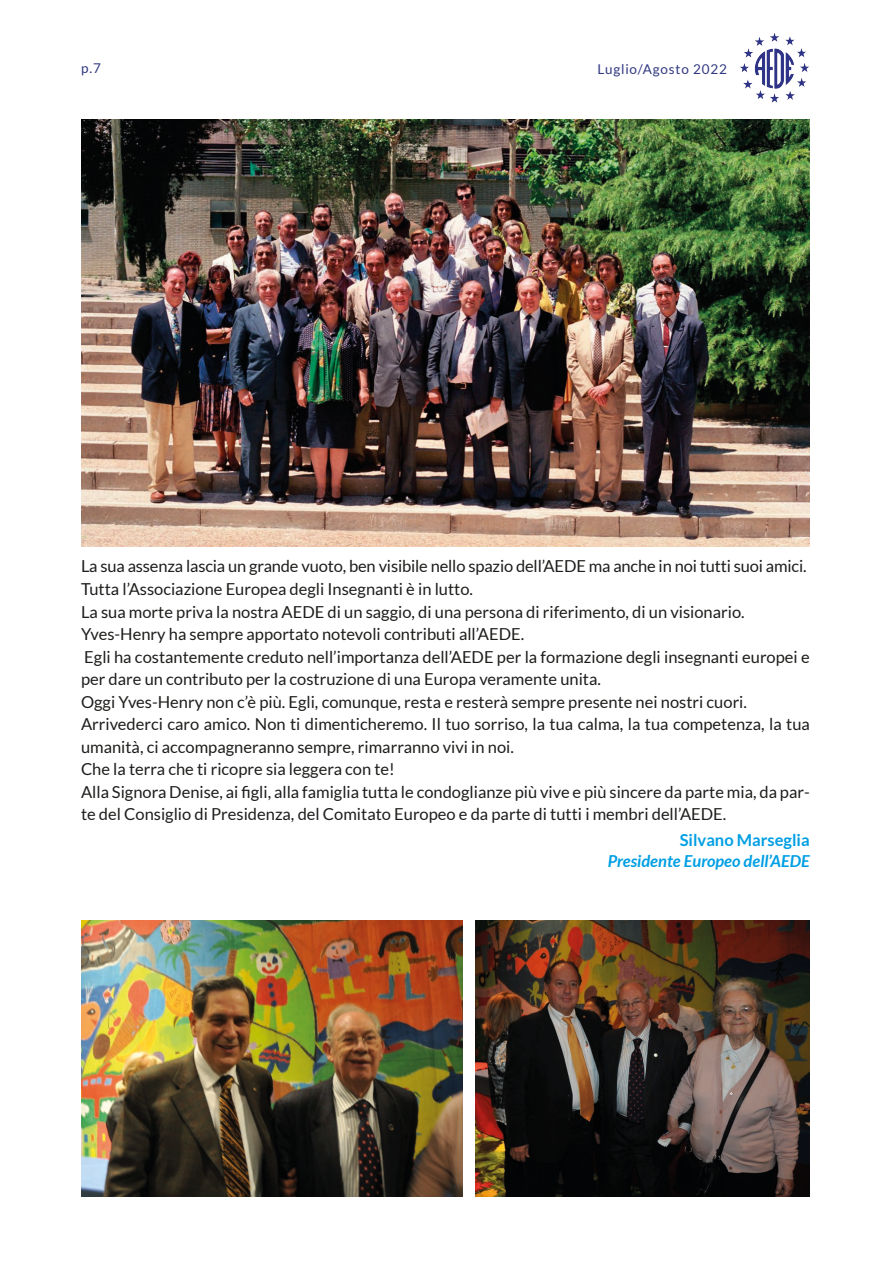
<style>
.page{position:relative;width:893px;height:1263px;background:#fff}
.page>*{position:absolute;margin:0;border:0;box-sizing:border-box;transform-origin:0 0}
.t1{font:16.5px/22.5px "Lato";color:#1d1d1b}
.t2{font:italic 700 16.5px "Lato";color:#009fe3}
.t3{font:700 16.5px "Lato";color:#009fe3}
.t4{font:13.5px "Lato";letter-spacing:.06em;color:#313881}
</style>
<div class="page">
<img style="left:740px;top:33px;width:69px;height:70px">
<img style="left:81px;top:120px;width:729px;height:426px">
<img style="left:81px;top:921px;width:381px;height:276px">
<img style="left:475px;top:921px;width:335px;height:276px">
<p class="t4" style="left:81px;top:61px;width:21px">p.7</p>
<p class="t4" style="left:597px;top:61px;width:131px">Luglio/Agosto 2022</p>
<p class="t1" style="left:81px;top:555px;width:730px">La sua assenza lascia un grande vuoto, ben visibile nello spazio dell’AEDE ma anche in noi tutti suoi amici.<br>Tutta l’Associazione Europea degli Insegnanti è in lutto.<br>La sua morte priva la nostra AEDE di un saggio, di una persona di riferimento, di un visionario.<br>Yves-Henry ha sempre apportato notevoli contributi all’AEDE.<br>Egli ha costantemente creduto nell’importanza dell’AEDE per la formazione degli insegnanti europei e per dare un contributo per la costruzione di una Europa veramente unita.<br>Oggi Yves-Henry non c’è più. Egli, comunque, resta e resterà sempre presente nei nostri cuori.<br>Arrivederci caro amico. Non ti dimenticheremo. Il tuo sorriso, la tua calma, la tua competenza, la tua umanità, ci accompagneranno sempre, rimarranno vivi in noi.<br>Che la terra che ti ricopre sia leggera con te!<br>Alla Signora Denise, ai figli, alla famiglia tutta le condoglianze più vive e più sincere da parte mia, da par&shy;te del Consiglio di Presidenza, del Comitato Europeo e da parte di tutti i membri dell’AEDE.</p>
<p class="t3" style="left:680px;top:831px;width:131px">Silvano Marseglia</p>
<p class="t2" style="left:608px;top:852px;width:204px">Presidente Europeo dell’AEDE</p>
</div>
